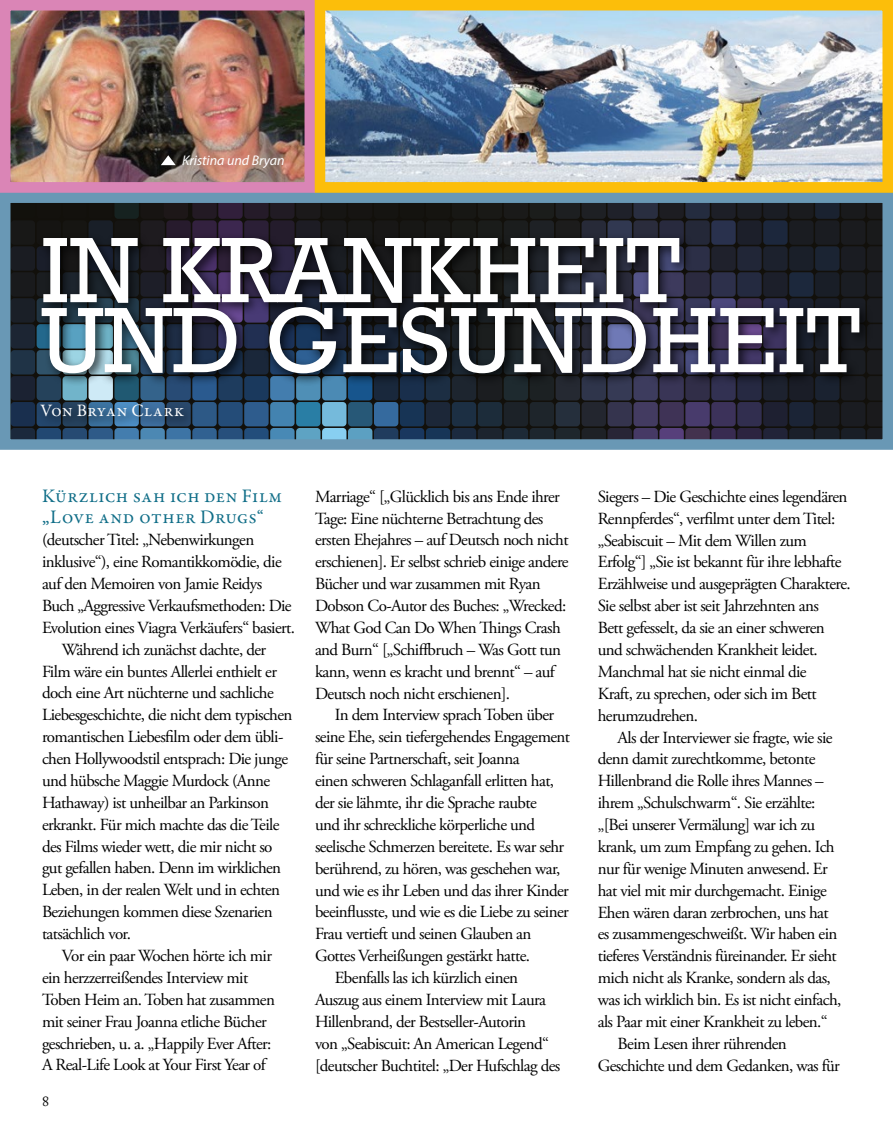
<style>
.page{position:relative;width:893px;height:1141px;background:#fff}
.page>*{position:absolute;margin:0;border:0;box-sizing:border-box;transform-origin:0 0}
.t1{font:94.5px/70px "Rockwell Std";color:#fff}
.t2{font:19.25px/21.9px "Garamond Premr Pro";letter-spacing:.02em;color:#0f6d87}
.t3{font:17.5px "Garamond Premr Pro";letter-spacing:.02em;color:#fff}
.t4{font:16.97px/21.9px "Adobe Garamond Pro";letter-spacing:-.035em;color:#000}
.t5{font:italic 14px "Myriad Pro";color:#fff}
.t6{font:14px "Adobe Caslon Pro";color:#000}
</style>
<div class="page">
<svg style="left:11px;top:203px;width:871px;height:236px;background:#1f242e"></svg>
<div style="left:0;top:192px;width:893px;height:258px;border:10px solid #6998b5"></div>
<img style="left:11px;top:11px;width:293px;height:171px">
<div style="left:0;top:0;width:315px;height:193px;border:10px solid #da85b6"></div>
<img style="left:326px;top:11px;width:556px;height:171px">
<div style="left:315px;top:0;width:578px;height:193px;border:10px solid #fcbe0a"></div>
<div style="left:36px;top:232px;width:837px;height:197px;background:#000;opacity:.75"></div>
<svg style="left:161px;top:155px;width:15px;height:10px"></svg>
<p class="t5" style="left:182px;top:151px;width:104px">Kristina und Bryan</p>
<h1 class="t1" style="left:40px;top:234px;width:821px">IN KRANKHEIT<br>UND GESUNDHEIT</h1>
<p class="t3" style="left:40px;top:400px;width:145px">Von Bryan Clark</p>
<p class="t2" style="left:42px;top:485px;width:242px">Kürzlich sah ich den Film „Love and other Drugs“</p>
<p class="t4" style="left:42px;top:530px;width:214px">(deutscher Titel: „Nebenwirkungen</p>
<p class="t4" style="left:42px;top:551px;width:241px">inklusive“), eine Romantikkomödie, die</p>
<p class="t4" style="left:42px;top:573px;width:222px">auf den Memoiren von Jamie Reidys</p>
<p class="t4" style="left:42px;top:595px;width:251px">Buch „Aggressive Verkaufsmethoden: Die</p>
<p class="t4" style="left:42px;top:617px;width:255px">Evolution eines Viagra Verkäufers“ basiert.</p>
<p class="t4" style="left:62px;top:639px;width:206px">Während ich zunächst dachte, der</p>
<p class="t4" style="left:42px;top:661px;width:236px">Film wäre ein buntes Allerlei enthielt er</p>
<p class="t4" style="left:42px;top:683px;width:233px">doch eine Art nüchterne und sachliche</p>
<p class="t4" style="left:42px;top:705px;width:252px">Liebesgeschichte, die nicht dem typischen</p>
<p class="t4" style="left:42px;top:727px;width:243px">romantischen Liebesfilm oder dem übli-</p>
<p class="t4" style="left:42px;top:748px;width:248px">chen Hollywoodstil entsprach: Die junge</p>
<p class="t4" style="left:42px;top:770px;width:230px">und hübsche Maggie Murdock (Anne</p>
<p class="t4" style="left:42px;top:792px;width:228px">Hathaway) ist unheilbar an Parkinson</p>
<p class="t4" style="left:42px;top:814px;width:239px">erkrankt. Für mich machte das die Teile</p>
<p class="t4" style="left:42px;top:836px;width:232px">des Films wieder wett, die mir nicht so</p>
<p class="t4" style="left:42px;top:858px;width:241px">gut gefallen haben. Denn im wirklichen</p>
<p class="t4" style="left:42px;top:880px;width:240px">Leben, in der realen Welt und in echten</p>
<p class="t4" style="left:42px;top:901px;width:232px">Beziehungen kommen diese Szenarien</p>
<p class="t4" style="left:42px;top:923px;width:90px">tatsächlich vor.</p>
<p class="t4" style="left:62px;top:945px;width:212px">Vor ein paar Wochen hörte ich mir</p>
<p class="t4" style="left:42px;top:967px;width:208px">ein herzzerreißendes Interview mit</p>
<p class="t4" style="left:42px;top:989px;width:234px">Toben Heim an. Toben hat zusammen</p>
<p class="t4" style="left:42px;top:1011px;width:226px">mit seiner Frau Joanna etliche Bücher</p>
<p class="t4" style="left:42px;top:1033px;width:231px">geschrieben, u. a. „Happily Ever After:</p>
<p class="t4" style="left:42px;top:1055px;width:225px">A Real-Life Look at Your First Year of</p>
<p class="t6" style="left:42px;top:1093px;width:8px">8</p>
<p class="t4" style="left:315px;top:486px;width:255px">Marriage“ [„Glücklich bis ans Ende ihrer Tage: Eine nüchterne Betrachtung des ersten Ehejahres – auf Deutsch noch nicht erschienen]. Er selbst schrieb einige andere Bücher und war zusammen mit Ryan Dobson Co-Autor des Buches: „Wrecked:<br>What God Can Do When Things Crash and Burn“ [„Schiffbruch – Was Gott tun kann, wenn es kracht und brennt“ – auf Deutsch noch nicht erschienen].</p>
<p class="t4" style="left:335px;top:705px;width:221px">In dem Interview sprach Toben über</p>
<p class="t4" style="left:315px;top:727px;width:257px">seine Ehe, sein tiefergehendes Engagement</p>
<p class="t4" style="left:315px;top:748px;width:206px">für seine Partnerschaft, seit Joanna</p>
<p class="t4" style="left:315px;top:770px;width:241px">einen schweren Schlaganfall erlitten hat,</p>
<p class="t4" style="left:315px;top:792px;width:223px">der sie lähmte, ihr die Sprache raubte</p>
<p class="t4" style="left:315px;top:814px;width:222px">und ihr schreckliche körperliche und</p>
<p class="t4" style="left:315px;top:836px;width:251px">seelische Schmerzen bereitete. Es war sehr</p>
<p class="t4" style="left:315px;top:858px;width:247px">berührend, zu hören, was geschehen war,</p>
<p class="t4" style="left:315px;top:880px;width:255px">und wie es ihr Leben und das ihrer Kinder</p>
<p class="t4" style="left:315px;top:902px;width:255px">beeinflusste, und wie es die Liebe zu seiner</p>
<p class="t4" style="left:315px;top:924px;width:218px">Frau vertieft und seinen Glauben an</p>
<p class="t4" style="left:315px;top:945px;width:217px">Gottes Verheißungen gestärkt hatte.</p>
<p class="t4" style="left:335px;top:967px;width:185px">Ebenfalls las ich kürzlich einen</p>
<p class="t4" style="left:315px;top:989px;width:233px">Auszug aus einem Interview mit Laura</p>
<p class="t4" style="left:315px;top:1011px;width:213px">Hillenbrand, der Bestseller-Autorin</p>
<p class="t4" style="left:315px;top:1033px;width:235px">von „Seabiscuit: An American Legend“</p>
<p class="t4" style="left:315px;top:1055px;width:247px">[deutscher Buchtitel: „Der Hufschlag des</p>
<p class="t4" style="left:598px;top:486px;width:254px">Siegers – Die Geschichte eines legendären Rennpferdes“, verfilmt unter dem Titel: „Seabiscuit – Mit dem Willen zum Erfolg“] „Sie ist bekannt für ihre lebhafte Erzählweise und ausgeprägten Charaktere.<br>Sie selbst aber ist seit Jahrzehnten ans<br>Bett gefesselt, da sie an einer schweren und schwächenden Krankheit leidet.<br>Manchmal hat sie nicht einmal die<br>Kraft, zu sprechen, oder sich im Bett herumzudrehen.</p>
<p class="t4" style="left:618px;top:727px;width:217px">Als der Interviewer sie fragte, wie sie</p>
<p class="t4" style="left:598px;top:749px;width:219px">denn damit zurechtkomme, betonte</p>
<p class="t4" style="left:598px;top:771px;width:227px">Hillenbrand die Rolle ihres Mannes –</p>
<p class="t4" style="left:598px;top:792px;width:219px">ihrem „Schulschwarm“. Sie erzählte:</p>
<p class="t4" style="left:598px;top:814px;width:219px">„[Bei unserer Vermälung] war ich zu</p>
<p class="t4" style="left:598px;top:836px;width:238px">krank, um zum Empfang zu gehen. Ich</p>
<p class="t4" style="left:598px;top:858px;width:232px">nur für wenige Minuten anwesend. Er</p>
<p class="t4" style="left:598px;top:880px;width:231px">hat viel mit mir durchgemacht. Einige</p>
<p class="t4" style="left:598px;top:902px;width:232px">Ehen wären daran zerbrochen, uns hat</p>
<p class="t4" style="left:598px;top:924px;width:241px">es zusammengeschweißt. Wir haben ein</p>
<p class="t4" style="left:598px;top:946px;width:241px">tieferes Verständnis füreinander. Er sieht</p>
<p class="t4" style="left:598px;top:967px;width:235px">mich nicht als Kranke, sondern als das,</p>
<p class="t4" style="left:598px;top:989px;width:245px">was ich wirklich bin. Es ist nicht einfach,</p>
<p class="t4" style="left:598px;top:1011px;width:231px">als Paar mit einer Krankheit zu leben.“</p>
<p class="t4" style="left:618px;top:1033px;width:171px">Beim Lesen ihrer rührenden</p>
<p class="t4" style="left:598px;top:1055px;width:244px">Geschichte und dem Gedanken, was für</p>
</div>
